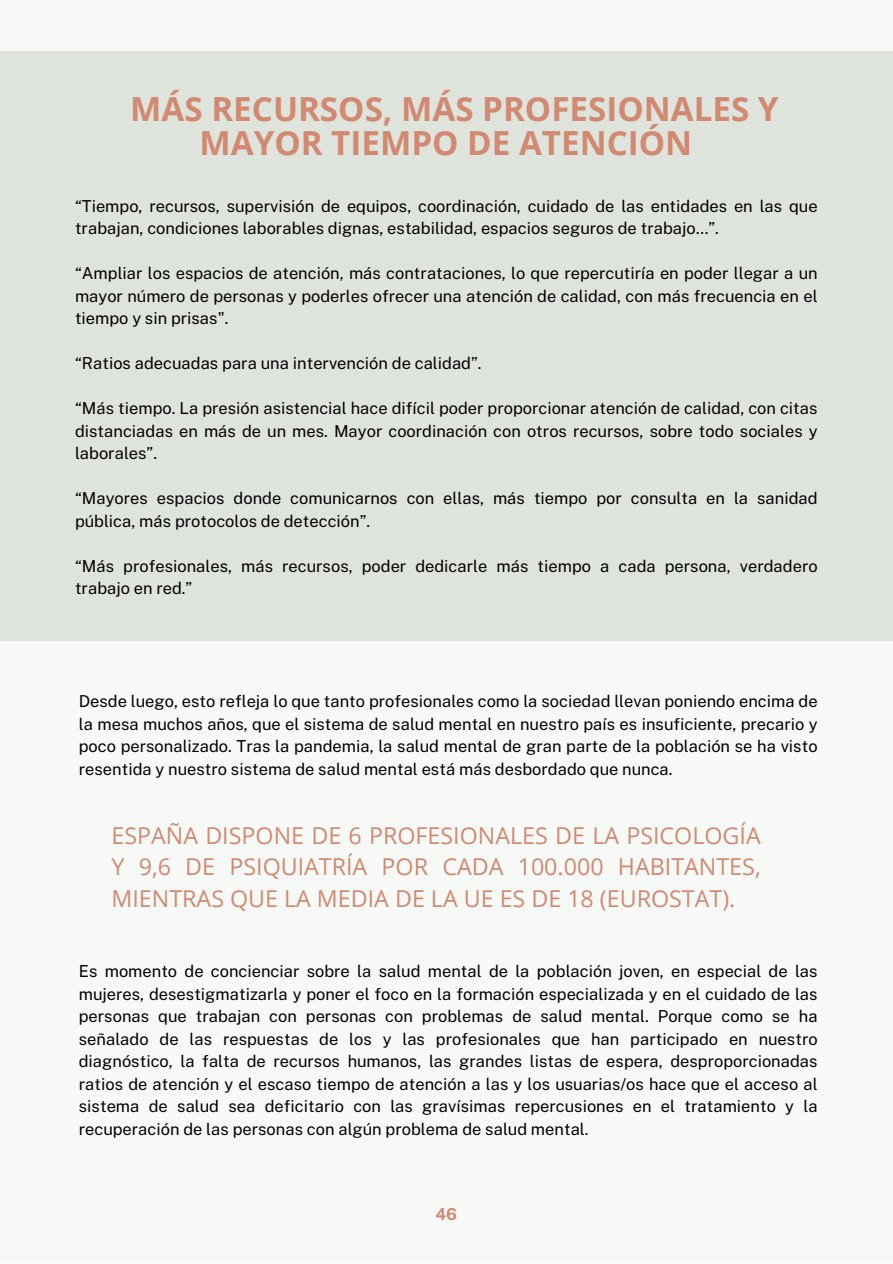
<style>
.page{position:relative;width:893px;height:1264px;background:#fff}
.page>*{position:absolute;margin:0;border:0;box-sizing:border-box;transform-origin:0 0}
.t1{font:700 33.15px/33.8px "Open Sans";color:#d18971;text-align:center}
.t2{font:23.25px/31.5px "Open Sans";color:#d18971;text-align:justify}
.t3{font:16.5px/22.5px "Public Sans";color:#000;text-align:justify}
.t4{font:700 16.5px "Public Sans";color:#d18971}
</style>
<div class="page">
<div style="left:0;top:0;width:892px;height:1262px;background:#f7f9f7"></div>
<div style="left:0;top:51px;width:892px;height:589px;background:#dee4dc"></div>
<p class="t1" style="left:130px;top:92px;width:649px">MÁS RECURSOS, MÁS PROFESIONALES Y<br>MAYOR TIEMPO DE ATENCIÓN</p>
<p class="t3" style="left:75px;top:194px;width:744px">“Tiempo, recursos, supervisión de equipos, coordinación, cuidado de las entidades en las que trabajan, condiciones laborables dignas, estabilidad, espacios seguros de trabajo…”.</p>
<p class="t3" style="left:75px;top:262px;width:744px">“Ampliar los espacios de atención, más contrataciones, lo que repercutiría en poder llegar a un mayor número de personas y poderles ofrecer una atención de calidad, con más frecuencia en el tiempo y sin prisas".</p>
<p class="t3" style="left:75px;top:352px;width:408px">“Ratios adecuadas para una intervención de calidad”.</p>
<p class="t3" style="left:75px;top:397px;width:744px">“Más tiempo. La presión asistencial hace difícil poder proporcionar atención de calidad, con citas distanciadas en más de un mes. Mayor coordinación con otros recursos, sobre todo sociales y laborales”.</p>
<p class="t3" style="left:75px;top:487px;width:744px">“Mayores espacios donde comunicarnos con ellas, más tiempo por consulta en la sanidad pública, más protocolos de detección”.</p>
<p class="t3" style="left:75px;top:554px;width:744px">“Más profesionales, más recursos, poder dedicarle más tiempo a cada persona, verdadero trabajo en red.”</p>
<p class="t3" style="left:79px;top:690px;width:740px">Desde luego, esto refleja lo que tanto profesionales como la sociedad llevan poniendo encima de la mesa muchos años, que el sistema de salud mental en nuestro país es insuficiente, precario y poco personalizado. Tras la pandemia, la salud mental de gran parte de la población se ha visto resentida y nuestro sistema de salud mental está más desbordado que nunca.</p>
<p class="t2" style="left:111px;top:819px;width:650px">ESPAÑA DISPONE DE 6 PROFESIONALES DE LA PSICOLOGÍA Y 9,6 DE PSIQUIATRÍA POR CADA 100.000 HABITANTES, MIENTRAS QUE LA MEDIA DE LA UE ES DE 18 (EUROSTAT).</p>
<p class="t3" style="left:79px;top:960px;width:740px">Es momento de concienciar sobre la salud mental de la población joven, en especial de las mujeres, desestigmatizarla y poner el foco en la formación especializada y en el cuidado de las personas que trabajan con personas con problemas de salud mental. Porque como se ha señalado de las respuestas de los y las profesionales que han participado en nuestro diagnóstico, la falta de recursos humanos, las grandes listas de espera, desproporcionadas ratios de atención y el escaso tiempo de atención a las y los usuarias/os hace que el acceso al sistema de salud sea deficitario con las gravísimas repercusiones en el tratamiento y la recuperación de las personas con algún problema de salud mental.</p>
<p class="t4" style="left:435px;top:1203px;width:23px">46</p>
</div>
